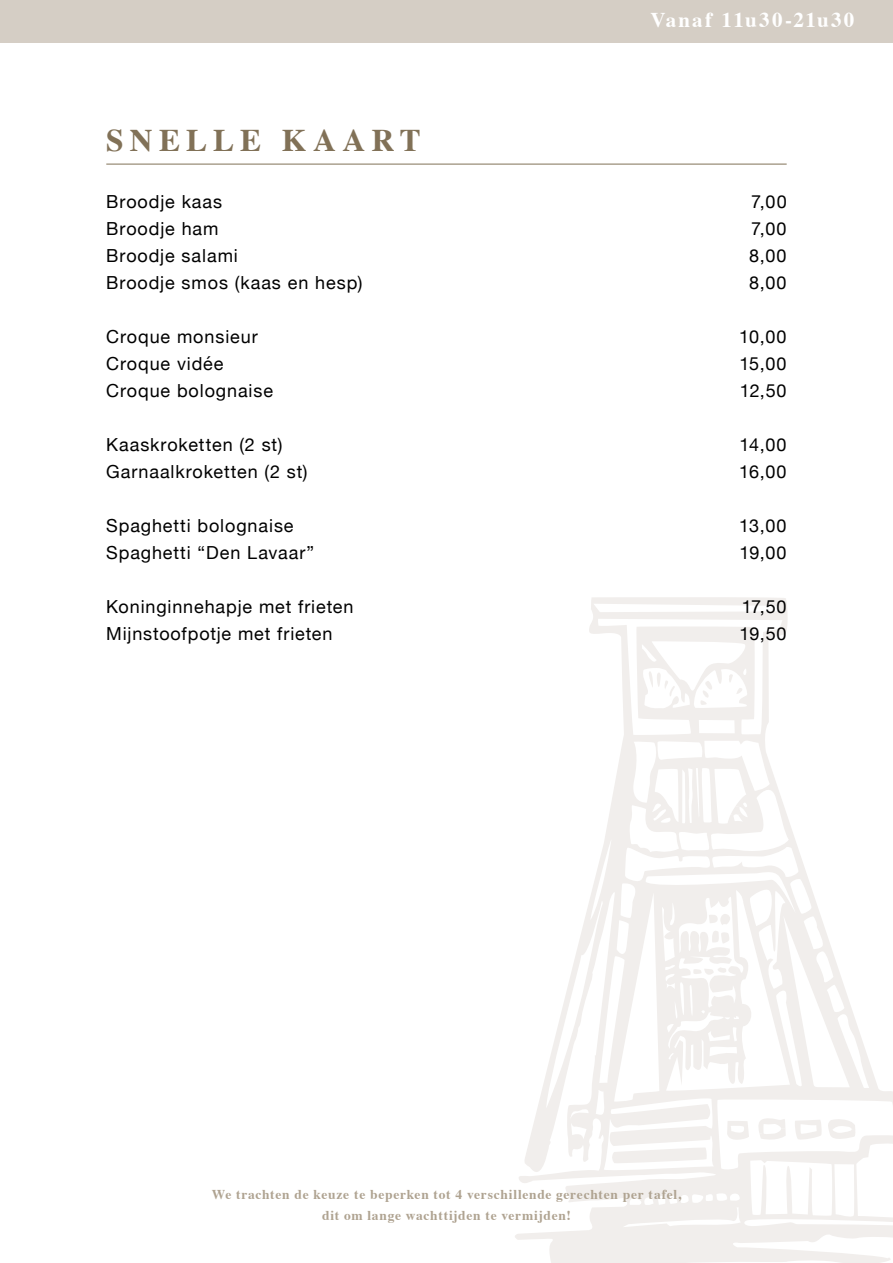
<style>
.page{position:relative;width:893px;height:1263px;background:#fff}
.page>*{position:absolute;margin:0;border:0;box-sizing:border-box;transform-origin:0 0}
.t1{font:700 31.5px "Times";letter-spacing:.195em;color:#817157}
.t2{font:700 21px "Times";letter-spacing:.1em;color:#fff}
.t3{font:18px "Helvetica Neue";letter-spacing:.05em;color:#000}
.t4{font:700 13.5px/21px "Times";letter-spacing:.055em;color:#afa391;text-align:center}
</style>
<div class="page">
<svg style="left:515px;top:597px;width:378px;height:666px"></svg>
<svg style="left:693px;top:954px;width:39px;height:24px"></svg>
<svg style="left:757px;top:1117px;width:29px;height:25px"></svg>
<svg style="left:700px;top:681px;width:12px;height:24px"></svg>
<svg style="left:728px;top:674px;width:16px;height:20px"></svg>
<svg style="left:648px;top:671px;width:32px;height:34px"></svg>
<svg style="left:794px;top:1118px;width:61px;height:25px"></svg>
<svg style="left:709px;top:912px;width:21px;height:31px"></svg>
<svg style="left:727px;top:1121px;width:22px;height:23px"></svg>
<hr style="left:106px;top:164px;width:681px;height:1px;background:#817157">
<div style="left:0;top:0;width:893px;height:43px;background:#d5cec5"></div>
<h1 class="t1" style="left:106px;top:110px;width:316px">SNELLE KAART</h1>
<p class="t2" style="left:650px;top:0;width:205px">Vanaf 11u30-21u30</p>
<p class="t3" style="left:106px;top:189px;width:117px">Broodje kaas</p>
<p class="t3" style="left:751px;top:189px;width:37px">7,00</p>
<p class="t3" style="left:106px;top:216px;width:114px">Broodje ham</p>
<p class="t3" style="left:751px;top:216px;width:37px">7,00</p>
<p class="t3" style="left:106px;top:243px;width:133px">Broodje salami</p>
<p class="t3" style="left:749px;top:243px;width:39px">8,00</p>
<p class="t3" style="left:106px;top:270px;width:258px">Broodje smos (kaas en hesp)</p>
<p class="t3" style="left:749px;top:270px;width:39px">8,00</p>
<p class="t3" style="left:106px;top:324px;width:153px">Croque monsieur</p>
<p class="t3" style="left:739px;top:324px;width:49px">10,00</p>
<p class="t3" style="left:106px;top:351px;width:119px">Croque vidée</p>
<p class="t3" style="left:739px;top:351px;width:49px">15,00</p>
<p class="t3" style="left:106px;top:378px;width:168px">Croque bolognaise</p>
<p class="t3" style="left:740px;top:378px;width:48px">12,50</p>
<p class="t3" style="left:106px;top:432px;width:178px">Kaaskroketten (2 st)</p>
<p class="t3" style="left:740px;top:432px;width:48px">14,00</p>
<p class="t3" style="left:106px;top:459px;width:203px">Garnaalkroketten (2 st)</p>
<p class="t3" style="left:739px;top:459px;width:49px">16,00</p>
<p class="t3" style="left:106px;top:513px;width:189px">Spaghetti bolognaise</p>
<p class="t3" style="left:739px;top:513px;width:49px">13,00</p>
<p class="t3" style="left:106px;top:540px;width:209px">Spaghetti “Den Lavaar”</p>
<p class="t3" style="left:739px;top:540px;width:49px">19,00</p>
<p class="t3" style="left:106px;top:594px;width:249px">Koninginnehapje met frieten</p>
<p class="t3" style="left:742px;top:594px;width:46px">17,50</p>
<p class="t3" style="left:106px;top:621px;width:228px">Mijnstoofpotje met frieten</p>
<p class="t3" style="left:740px;top:621px;width:48px">19,50</p>
<p class="t4" style="left:212px;top:1183px;width:471px">We trachten de keuze te beperken tot 4 verschillende gerechten per tafel, dit om lange wachttijden te vermijden!</p>
</div>
